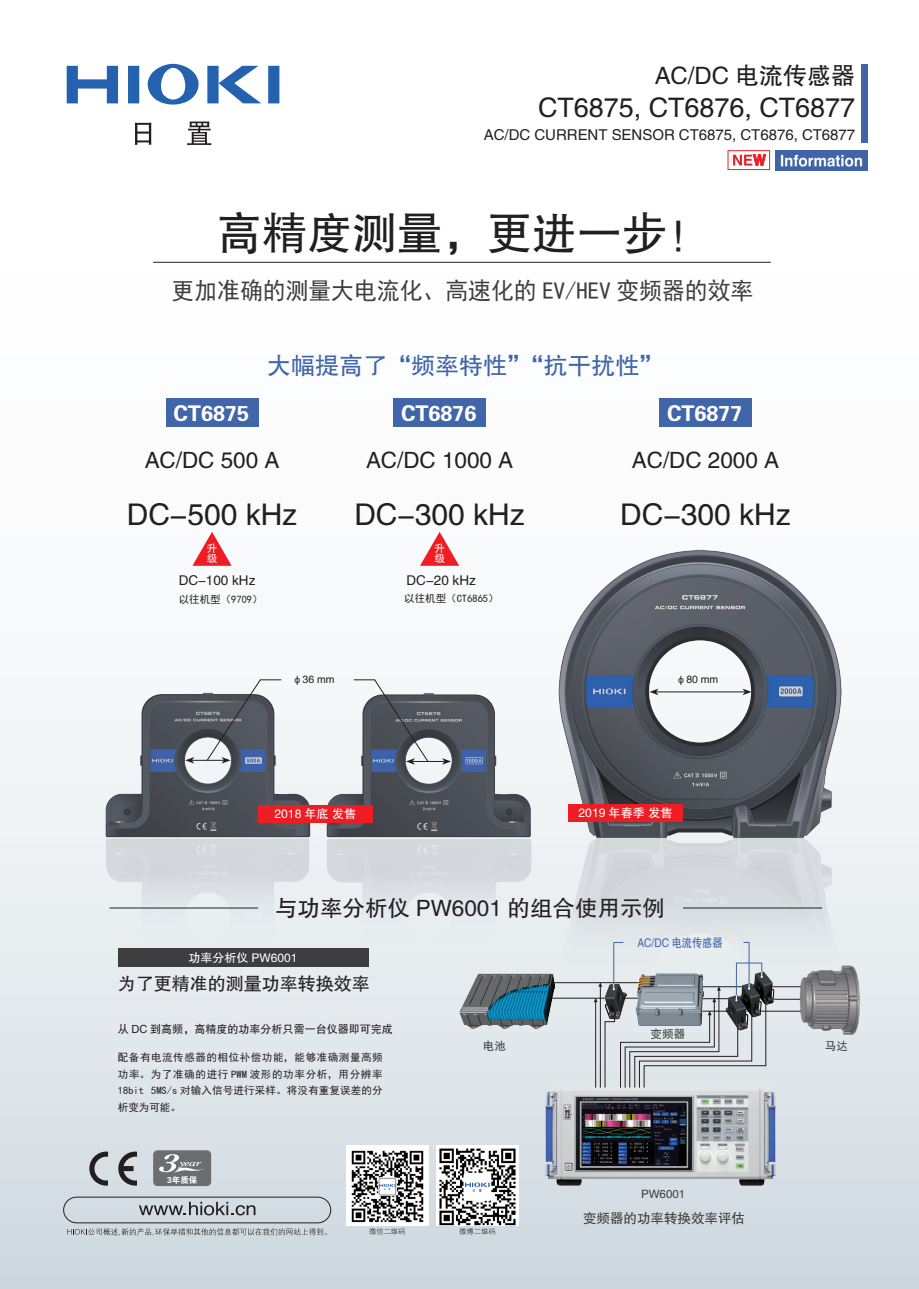
<style>
.page{position:relative;width:919px;height:1289px;background:#fff}
.page>*{position:absolute;margin:0;border:0;box-sizing:border-box;transform-origin:0 0}
.t1{font:45px "FZHTJW GB1 0";color:#231f20}
.t2{font:30px "FZHTJW GB1 0";color:#231f20}
.t3{font:27px "FZHTJW GB1 0";color:#231f20}
.t4{font:24px "Sim Hei";color:#3e3e3f;scale:.95 1}
.t5{font:24px "FZHTJW GB1 0";color:#4065a9}
.t6{font:24px "FZHTJW GB1 0";color:#231f20}
.t7{font:22.5px "FZHTJW GB1 0";color:#231f20}
.t8{font:21.6px "FZDHTJW GB1 0";color:#fff}
.t9{font:18px "FZHTJW GB1 0";color:#231f20}
.t10{font:15px "FZHTJW GB1 0";color:#231f20}
.t11{font:13.5px "FZHTJW GB1 0";color:#231f20}
.t12{font:13.5px "FZHTJW GB1 0";color:#3e3e3f}
.t13{font:12.15px "FZHTJW GB1 0";color:#fff}
.t14{font:12px "FZHTJW GB1 0";color:#fff}
.t15{font:12px "FZHTJW GB1 0";color:#4065a9;scale:.85 1}
.t16{font:11.55px "FZHTJW GB1 0";color:#3e3e3f}
.t17{font:11.25px "FZHTJW GB1 0";color:#231f20}
.t18{font:10.5px/16.5px "Sim Hei";letter-spacing:.015em;color:#231f20;text-align:justify}
.t19{font:10.5px "FZHTJW GB1 0";color:#231f20}
.t20{font:10.5px/10.5px "FZHTJW GB1 0";color:#fff}
.t21{font:8.55px "FZDHTJW GB1 0";color:#fff}
.ノーマル{font:7.35px "FZXH1 JW GB1 0";color:#231f20}
</style>
<div class="page">
<div style="left:0;top:0;width:918px;height:1288px;background:linear-gradient(to bottom,#fff,#d8e0e6)"></div>
<svg style="left:89px;top:1151px;width:19px;height:34px"></svg>
<svg style="left:118px;top:1151px;width:19px;height:34px"></svg>
<img style="left:775px;top:150px;width:92px;height:20px">
<div style="left:861px;top:64px;width:6px;height:78px;background:#4065a9"></div>
<svg style="left:135px;top:123px;width:16px;height:22px"></svg>
<svg style="left:187px;top:121px;width:24px;height:24px"></svg>
<svg style="left:67px;top:66px;width:51px;height:37px"></svg>
<svg style="left:128px;top:66px;width:11px;height:37px"></svg>
<svg style="left:268px;top:66px;width:11px;height:37px"></svg>
<svg style="left:207px;top:66px;width:54px;height:37px"></svg>
<svg style="left:147px;top:64px;width:52px;height:41px"></svg>
<svg style="left:727px;top:150px;width:43px;height:20px"></svg>
<div style="left:153px;top:1150px;width:58px;height:35px;background:#6c6d70;border-radius:4px"></div>
<svg style="left:159px;top:1154px;width:45px;height:18px"></svg>
<svg style="left:67px;top:1228px;width:260px;height:7px;background:#a9afb4"></svg>
<svg style="left:139px;top:1201px;width:116px;height:14px;background:#a1a7ac"></svg>
<div style="left:63px;top:1196px;width:268px;height:27px;border:1px solid #231f20;border-radius:13px"></div>
<div style="left:659px;top:399px;width:93px;height:28px;background:#4065a9"></div>
<img style="left:541px;top:532px;width:319px;height:319px">
<img style="left:540px;top:835px;width:319px;height:159px">
<img style="left:101px;top:651px;width:214px;height:213px">
<img style="left:102px;top:836px;width:213px;height:121px">
<img style="left:322px;top:650px;width:214px;height:214px">
<img style="left:322px;top:837px;width:213px;height:120px">
<hr style="left:656px;top:691px;width:88px;height:1px;background:#231f20">
<svg style="left:649px;top:688px;width:9px;height:7px"></svg>
<svg style="left:742px;top:688px;width:9px;height:7px"></svg>
<hr style="left:192px;top:760px;width:32px;height:1px;background:#231f20">
<svg style="left:185px;top:757px;width:9px;height:6px"></svg>
<hr style="left:412px;top:761px;width:32px;height:1px;background:#231f20">
<svg style="left:442px;top:758px;width:9px;height:6px"></svg>
<svg style="left:207px;top:679px;width:74px;height:84px"></svg>
<svg style="left:354px;top:679px;width:74px;height:85px"></svg>
<div style="left:258px;top:805px;width:115px;height:17px;background:#ee1d23"></div>
<div style="left:165px;top:399px;width:93px;height:28px;background:#4065a9"></div>
<div style="left:393px;top:399px;width:93px;height:28px;background:#4065a9"></div>
<div style="left:568px;top:804px;width:115px;height:17px;background:#ee1d23"></div>
<hr style="left:153px;top:262px;width:617px;height:1px;background:#231f20">
<hr style="left:109px;top:907px;width:149px;height:1px;background:#231f20">
<hr style="left:683px;top:907px;width:139px;height:1px;background:#231f20">
<hr style="left:542px;top:982px;width:110px;height:1px;background:#231f20">
<hr style="left:538px;top:997px;width:88px;height:1px;background:#231f20">
<img style="left:600px;top:958px;width:26px;height:88px">
<hr style="left:765px;top:986px;width:37px;height:1px;background:#231f20">
<hr style="left:752px;top:998px;width:50px;height:1px;background:#231f20">
<hr style="left:739px;top:1010px;width:63px;height:1px;background:#231f20">
<img style="left:725px;top:958px;width:50px;height:88px">
<img style="left:634px;top:958px;width:73px;height:4px">
<svg style="left:604px;top:1007px;width:10px;height:80px"></svg>
<hr style="left:600px;top:983px;width:1px;height:113px;background:#231f20">
<hr style="left:595px;top:998px;width:1px;height:98px;background:#231f20">
<svg style="left:598px;top:982px;width:4px;height:4px"></svg>
<svg style="left:593px;top:998px;width:4px;height:4px"></svg>
<img style="left:459px;top:973px;width:95px;height:55px">
<img style="left:799px;top:956px;width:66px;height:81px">
<img style="left:545px;top:1087px;width:230px;height:98px">
<hr style="left:613px;top:942px;width:1px;height:41px;background:#4065a9">
<svg style="left:612px;top:983px;width:2px;height:7px"></svg>
<hr style="left:748px;top:942px;width:1px;height:41px;background:#4065a9">
<svg style="left:620px;top:962px;width:146px;height:134px;background:#b9bfc3"></svg>
<div style="left:118px;top:948px;width:250px;height:18px;background:#3e3e3f"></div>
<img style="left:346px;top:1145px;width:82px;height:80px">
<img style="left:436px;top:1145px;width:82px;height:80px">
<div style="left:379px;top:1178px;width:16px;height:16px;background:#fff;border-radius:2px"></div>
<div style="left:379px;top:1178px;width:16px;height:16px;border:1px solid #939598;border-radius:2px"></div>
<svg style="left:379px;top:1183px;width:16px;height:6px"></svg>
<svg style="left:464px;top:1181px;width:26px;height:11px"></svg>
<svg style="left:465px;top:1182px;width:24px;height:9px"></svg>
<svg style="left:192px;top:532px;width:40px;height:34px"></svg>
<svg style="left:420px;top:532px;width:39px;height:34px"></svg>
<h3 class="t6" style="left:654px;top:63px;width:202px">AC/DC 电流传感器</h3>
<h3 class="t3" style="left:538px;top:93px;width:318px">CT6875, CT6876, CT6877</h3>
<h3 class="t10" style="left:484px;top:127px;width:373px">AC/DC CURRENT SENSOR CT6875, CT6876, CT6877</h3>
<p class="t1" style="left:217px;top:208px;width:497px">高精度测量，更进一步！</p>
<p class="t4" style="left:171px;top:279px;width:614px">更加准确的测量大电流化、高速化的 EV/HEV 变频器的效率</p>
<p class="t8" style="left:173px;top:401px;width:77px">CT6875</p>
<p class="t5" style="left:267px;top:352px;width:397px">大幅提高了“频率特性”“抗干扰性”</p>
<p class="t8" style="left:401px;top:401px;width:77px">CT6876</p>
<p class="t8" style="left:667px;top:401px;width:77px">CT6877</p>
<p class="t7" style="left:145px;top:448px;width:136px">AC/DC 500 A</p>
<p class="t2" style="left:127px;top:497px;width:172px">DC-500 kHz</p>
<p class="t7" style="left:366px;top:448px;width:149px">AC/DC 1000 A</p>
<p class="t2" style="left:354px;top:497px;width:172px">DC-300 kHz</p>
<p class="t20" style="left:207px;top:543px;width:12px">升级</p>
<p class="t20" style="left:434px;top:543px;width:12px">升级</p>
<p class="t11" style="left:179px;top:573px;width:78px">DC-100 kHz</p>
<p class="t18" style="left:179px;top:590px;width:85px">以往机型（9709）</p>
<p class="t11" style="left:406px;top:573px;width:71px">DC-20 kHz</p>
<p class="t18" style="left:404px;top:590px;width:96px">以往机型（CT6865）</p>
<p class="t7" style="left:632px;top:448px;width:149px">AC/DC 2000 A</p>
<p class="t2" style="left:620px;top:497px;width:172px">DC-300 kHz</p>
<p class="t19" style="left:292px;top:673px;width:44px">φ36 mm</p>
<p class="t19" style="left:675px;top:673px;width:44px">φ80 mm</p>
<p class="t13" style="left:274px;top:807px;width:83px">2018 年底 发售</p>
<p class="t13" style="left:578px;top:806px;width:96px">2019 年春季 发售</p>
<p class="t7" style="left:275px;top:896px;width:391px">与功率分析仪 PW6001 的组合使用示例</p>
<p class="t14" style="left:188px;top:950px;width:110px">功率分析仪 PW6001</p>
<p class="t9" style="left:118px;top:973px;width:253px">为了更精准的测量功率转换效率</p>
<p class="t15" style="left:637px;top:936px;width:102px">AC/DC 电流传感器</p>
<p class="t17" style="left:118px;top:1023px;width:276px">从 DC 到高频，高精度的功率分析只需一台仪器即可完成</p>
<p class="t16" style="left:650px;top:1027px;width:36px">变频器</p>
<p class="t16" style="left:483px;top:1039px;width:25px">电池</p>
<p class="t16" style="left:824px;top:1039px;width:25px">马达</p>
<p class="t18" style="left:118px;top:1049px;width:266px">配备有电流传感器的相位补偿功能，能够准确测量高频功率。为了准确的进行 PWM 波形的功率分析，用分辨率18bit 5MS/s 对输入信号进行采样。将没有重复误差的分析变为可能。</p>
<p class="t21" style="left:167px;top:1175px;width:32px">3年质保</p>
<p class="ノーマル" style="left:369px;top:1227px;width:38px">微信二维码</p>
<p class="ノーマル" style="left:459px;top:1227px;width:38px">微博二维码</p>
<p class="t16" style="left:641px;top:1187px;width:46px">PW6001</p>
<p class="t12" style="left:583px;top:1210px;width:163px">变频器的功率转换效率评估</p>
</div>
